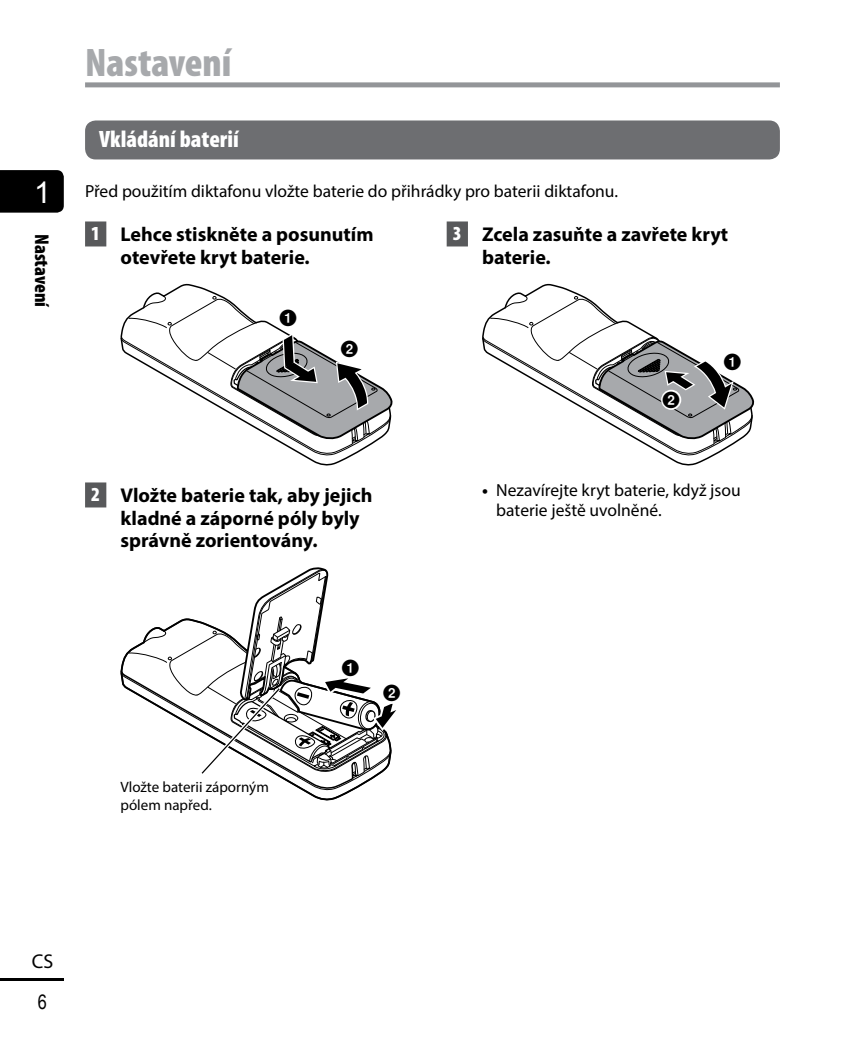
<style>
.page{position:relative;width:865px;height:1049px;background:#fff}
.page>*{position:absolute;margin:0;border:0;box-sizing:border-box;transform-origin:0 0}
.t1{font:900 condensed 40px "Myriad Pro";color:#a7a9ac}
.t2{font:30px "Arial";color:#fff}
.t3{font:900 condensed 23.75px "Myriad Pro";color:#fff}
.t4{font:700 20px/22.5px "Myriad Pro";color:#000}
.t5{font:900 condensed 20px "Myriad Pro";color:#000}
.t6{font:20px "Myriad Pro";color:#000}
.t7{font:20px "Arial Narrow";color:#000}
.t8{font:17.5px/20px "Myriad Pro";color:#000}
.t9{font:16.75px "Circl Nega A2";color:#000}
.t10{font:15px/17.5px "Myriad Pro";color:#000}
.s1{font-weight:900;font-stretch:condensed;color:#fff}
.s2{font-weight:700}
</style>
<div class="page">
<div style="left:0;top:170px;width:64px;height:43px;background:#000"></div>
<hr style="left:0;top:978px;width:64px;height:3px;background:#000">
<div style="left:85px;top:82px;width:695px;height:5px;background:#939598"></div>
<div style="left:85px;top:120px;width:695px;height:39px;background:#6d6e71;border-radius:11px"></div>
<div style="left:85px;top:221px;width:21px;height:25px;background:#58595b"></div>
<div style="left:85px;top:482px;width:21px;height:25px;background:#58595b"></div>
<svg style="left:151px;top:284px;width:199px;height:181px"></svg>
<svg style="left:120px;top:295px;width:272px;height:162px"></svg>
<div style="left:280px;top:310px;width:16px;height:17px;background:#fff;border-radius:50%"></div>
<div style="left:277px;top:307px;width:22px;height:22px;border:5px solid #fff;border-radius:50%"></div>
<div style="left:341px;top:341px;width:17px;height:16px;background:#fff;border-radius:50%"></div>
<div style="left:338px;top:338px;width:22px;height:22px;border:5px solid #fff;border-radius:50%"></div>
<svg style="left:120px;top:567px;width:276px;height:233px"></svg>
<div style="left:446px;top:221px;width:22px;height:25px;background:#58595b"></div>
<svg style="left:512px;top:284px;width:200px;height:181px"></svg>
<svg style="left:482px;top:295px;width:272px;height:162px"></svg>
<h2 class="t2" style="left:34px;top:173px;width:18px">1</h2>
<p class="t5" style="left:54px;top:234px;width:75px;rotate:90deg">Nastavení</p>
<h1 class="t1" style="left:85px;top:37px;width:148px">Nastavení</h1>
<p class="t3" style="left:99px;top:124px;width:141px">Vkládání baterií</p>
<p class="t8" style="left:85px;top:181px;width:534px">Před použitím diktafonu vložte baterie do přihrádky pro baterii diktafonu.</p>
<p class="t4" style="left:120px;top:222px;width:254px;text-indent:-29px"><span class="s1">1</span> Lehce stiskněte a posunutím otevřete kryt baterie.</p>
<p class="t4" style="left:482px;top:222px;width:248px;text-indent:-29px"><span class="s1">3</span> Zcela zasuňte a zavřete kryt baterie.</p>
<p class="t9" style="left:280px;top:310px;width:20px">1</p>
<p class="t9" style="left:341px;top:340px;width:20px">2</p>
<p class="t4" style="left:120px;top:483px;width:253px;text-indent:-29px"><span class="s1">2</span> Vložte baterie tak, aby jejich kladné a záporné póly byly správně zorientovány.</p>
<p class="t9" style="left:662px;top:391px;width:20px">2</p>
<p class="t9" style="left:724px;top:353px;width:20px">1</p>
<p class="t8" style="left:496px;top:480px;width:246px;text-indent:-14px"><span class="s2">•</span> Nezavírejte kryt baterie, když jsou baterie ještě uvolněné.</p>
<p class="t10" style="left:120px;top:778px;width:150px">Vložte baterii záporným pólem napřed.</p>
<p class="t9" style="left:342px;top:659px;width:20px">1</p>
<p class="t9" style="left:383px;top:685px;width:20px">2</p>
<p class="t6" style="left:32px;top:948px;width:23px">CS</p>
<p class="t7" style="left:38px;top:988px;width:11px">6</p>
</div>
